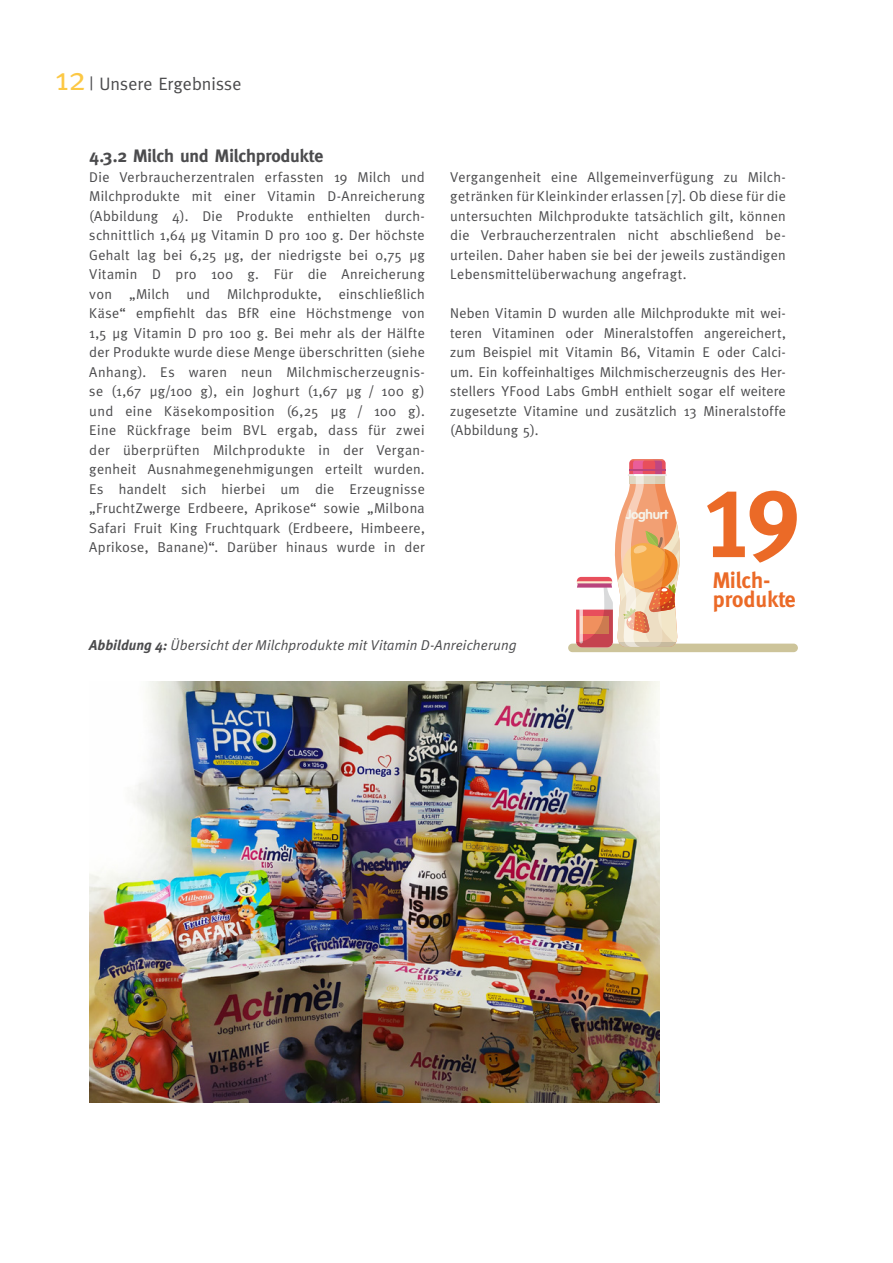
<style>
.page{position:relative;width:893px;height:1263px;background:#fff}
.page>*{position:absolute;margin:0;border:0;box-sizing:border-box;transform-origin:0 0}
.t1{font:98.1px "Meta Plus Bold Caps";color:#eb6a27}
.t2{font:700 22.5px/19.4px "Meta";color:#eb6a27}
.t3{font:700 18px "Meta";letter-spacing:-.01em;color:#4b4b4d}
.t4{font:18px "Meta";letter-spacing:.005em;color:#4b4b4d}
.t5{font:14.25px/19.5px "Meta";letter-spacing:.02em;color:#4b4b4d;text-align:justify}
.t6{font:italic 14.25px "Meta Plus Normal";letter-spacing:.01em;color:#4b4b4d}
.t7{font:700 13.2px "VAG Rounded";letter-spacing:-.02em;color:#f5f3ea}
.s1{font-size:33px;color:#fcc844}
.s2{font-family:"Meta Plus";font-weight:700}
</style>
<div class="page">
<img style="left:89px;top:682px;width:570px;height:420px">
<svg style="left:568px;top:643px;width:230px;height:10px;background:#d4cca9"></svg>
<svg style="left:576px;top:459px;width:106px;height:188px"></svg>
<p class="t4" style="left:55px;top:74px;width:188px"><span class="s1">12</span> | Unsere Ergebnisse</p>
<p class="t3" style="left:89px;top:146px;width:236px">4.3.2 Milch und Milchprodukte</p>
<p class="t5" style="left:89px;top:167px;width:337px">Die Verbraucherzentralen erfassten 19 Milch und Milchprodukte mit einer Vitamin D-Anreicherung (Abbildung 4). Die Produkte enthielten durch&shy;schnittlich 1,64 µg Vitamin D pro 100 g. Der höchste Gehalt lag bei 6,25 µg, der niedrigste bei 0,75 µg Vitamin D pro 100 g. Für die Anreicherung von „Milch und Milchprodukte, einschließlich Käse“ empfiehlt das BfR eine Höchstmenge von 1,5 µg Vitamin D pro 100 g. Bei mehr als der Hälfte der Produkte wurde diese Menge überschritten (siehe Anhang). Es waren neun Milchmischerzeugnis&shy;se (1,67 µg/100 g), ein Joghurt (1,67 µg / 100 g) und eine Käsekomposition (6,25 µg / 100 g).<br>Eine Rückfrage beim BVL ergab, dass für zwei der überprüften Milchprodukte in der Vergan&shy;genheit Ausnahmegenehmigungen erteilt wurden.<br>Es handelt sich hierbei um die Erzeugnisse „FruchtZwerge Erdbeere, Aprikose“ sowie „Milbona Safari Fruit King Fruchtquark (Erdbeere, Himbeere, Aprikose, Banane)“. Darüber hinaus wurde in der</p>
<p class="t5" style="left:450px;top:167px;width:337px">Vergangenheit eine Allgemeinverfügung zu Milch&shy;getränken für Kleinkinder erlassen [7]. Ob diese für die untersuchten Milchprodukte tatsächlich gilt, können die Verbraucherzentralen nicht abschließend be&shy;urteilen. Daher haben sie bei der jeweils zuständigen Lebensmittelüberwachung angefragt.</p>
<p class="t5" style="left:450px;top:303px;width:337px">Neben Vitamin D wurden alle Milchprodukte mit wei&shy;teren Vitaminen oder Mineralstoffen angereichert, zum Beispiel mit Vitamin B6, Vitamin E oder Calci&shy;um. Ein koffeinhaltiges Milchmischerzeugnis des Her&shy;stellers YFood Labs GmbH enthielt sogar elf weitere zugesetzte Vitamine und zusätzlich 13 Mineralstoffe (Abbildung 5).</p>
<h1 class="t1" style="left:701px;top:466px;width:100px">19</h1>
<h2 class="t2" style="left:713px;top:570px;width:85px">Milch&shy;produkte</h2>
<p class="t7" style="left:626px;top:506px;width:43px">Joghurt</p>
<p class="t6" style="left:89px;top:637px;width:429px"><span class="s2">Abbildung 4:</span> Übersicht der Milchprodukte mit Vitamin D-Anreicherung</p>
</div>
